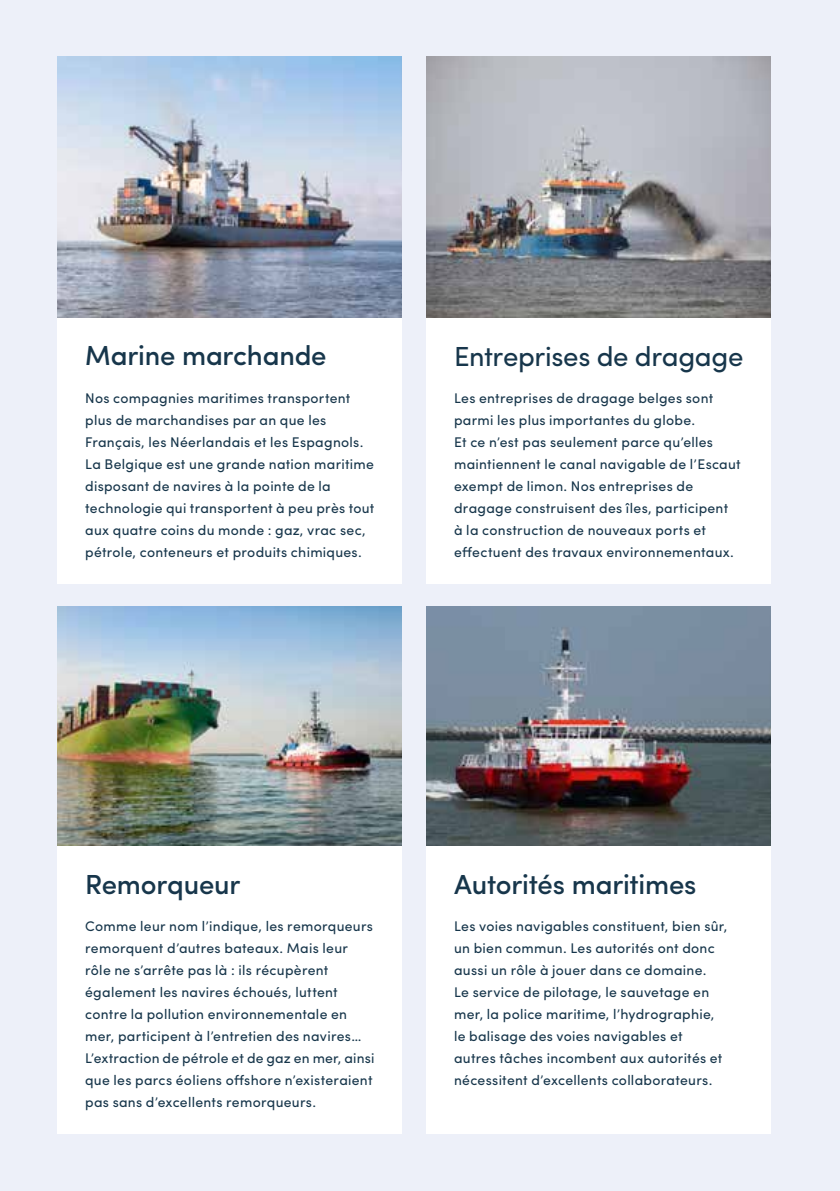
<style>
.page{position:relative;width:840px;height:1191px;background:#fff}
.page>*{position:absolute;margin:0;border:0;box-sizing:border-box;transform-origin:0 0}
.t1{font:500 27.6px "Sofia Pro";letter-spacing:-.01em;color:#17364b}
.t2{font:27.6px "Sofia Pro";letter-spacing:-.01em;color:#17364b}
.t3{font:14px/22px "Sofia Pro";letter-spacing:.02em;color:#17364b}
</style>
<div class="page">
<div style="left:0;top:0;width:839px;height:1191px;background:#edf0f9"></div>
<img style="left:426px;top:57px;width:344px;height:261px">
<div style="left:426px;top:318px;width:344px;height:266px;background:#fff"></div>
<img style="left:426px;top:607px;width:344px;height:239px">
<div style="left:426px;top:846px;width:344px;height:288px;background:#fff"></div>
<img style="left:58px;top:57px;width:344px;height:261px">
<div style="left:58px;top:318px;width:344px;height:266px;background:#fff"></div>
<img style="left:58px;top:607px;width:344px;height:239px">
<div style="left:58px;top:846px;width:344px;height:288px;background:#fff"></div>
<h1 class="t1" style="left:85px;top:335px;width:243px">Marine marchande</h1>
<p class="t3" style="left:85px;top:386px;width:291px">Nos compagnies maritimes transportent plus de marchandises par an que les Français, les Néerlandais et les Espagnols.<br>La Belgique est une grande nation maritime disposant de navires à la pointe de la technologie qui transportent à peu près tout aux quatre coins du monde : gaz, vrac sec, pétrole, conteneurs et produits chimiques.</p>
<h1 class="t2" style="left:454px;top:335px;width:291px">Entreprises de dragage</h1>
<p class="t3" style="left:454px;top:386px;width:288px">Les entreprises de dragage belges sont parmi les plus importantes du globe.<br>Et ce n’est pas seulement parce qu’elles maintiennent le canal navigable de l’Escaut exempt de limon. Nos entreprises de dragage construisent des îles, participent<br>à la construction de nouveaux ports et effectuent des travaux environnementaux.</p>
<h1 class="t1" style="left:85px;top:863px;width:157px">Remorqueur</h1>
<p class="t3" style="left:85px;top:914px;width:290px">Comme leur nom l’indique, les remorqueurs remorquent d’autres bateaux. Mais leur rôle ne s’arrête pas là : ils récupèrent également les navires échoués, luttent contre la pollution environnementale en mer, participent à l’entretien des navires… L’extraction de pétrole et de gaz en mer, ainsi que les parcs éoliens offshore n’existeraient pas sans d’excellents remorqueurs.</p>
<h1 class="t1" style="left:454px;top:863px;width:244px">Autorités maritimes</h1>
<p class="t3" style="left:454px;top:914px;width:274px">Les voies navigables constituent, bien sûr, un bien commun. Les autorités ont donc aussi un rôle à jouer dans ce domaine.<br>Le service de pilotage, le sauvetage en mer, la police maritime, l’hydrographie, le balisage des voies navigables et autres tâches incombent aux autorités et nécessitent d’excellents collaborateurs.</p>
</div>
